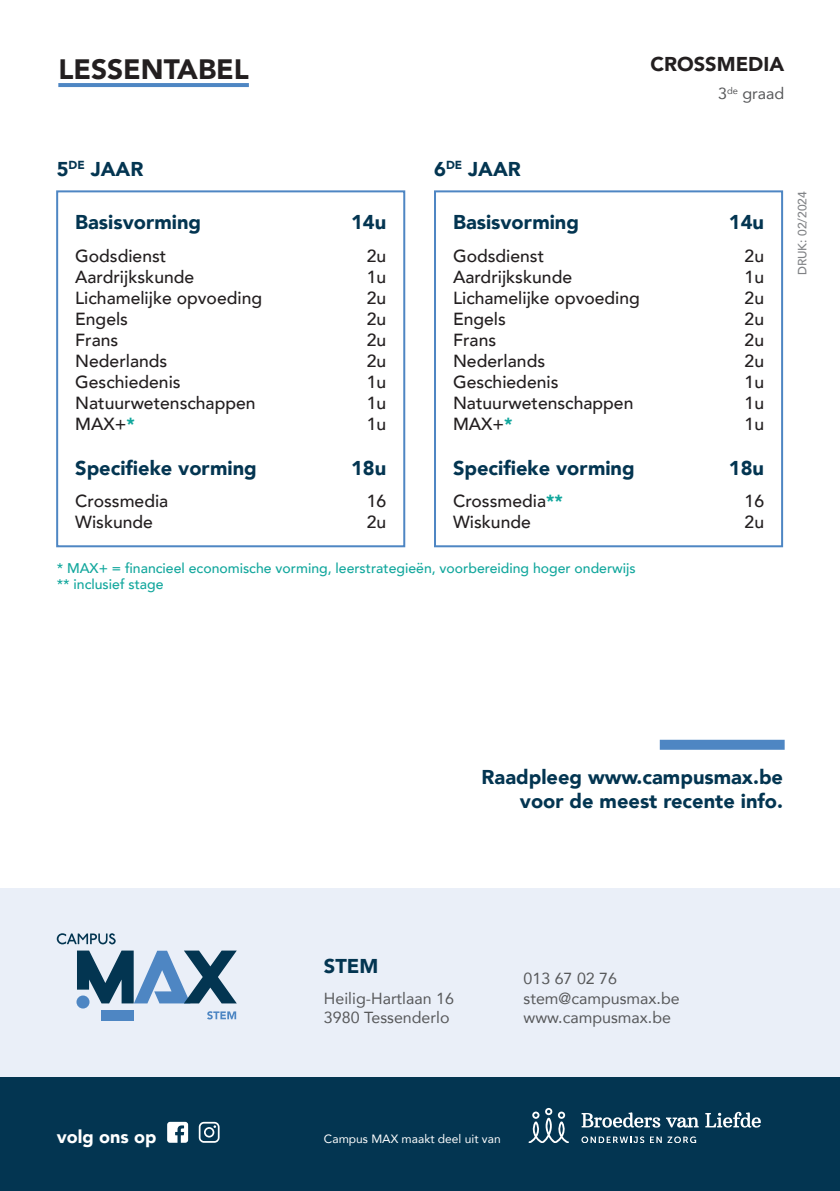
<style>
.page{position:relative;width:840px;height:1191px;background:#fff}
.page>*{position:absolute;margin:0;border:0;box-sizing:border-box;transform-origin:0 0}
.t1{font:900 28px "Avenir";color:#231f20}
.H3__of_titel_kaderstuk{font:900 20px/24px "Avenir";color:#033551;text-align:right}
.Broodtekst{font:900 20px "Avenir";color:#231f20}
.t2{font:900 18px "Avenir";color:#fff}
.Lestabel_vak_uur{font:500 17.6px "Avenir";color:#231f20}
.Broodtekst-2{font:16px/19.2px "Avenir";color:#57585a}
.Kleine_voetnoot{font:500 14px "Avenir";color:#12a79d}
.t3{font:12px "Avenir";color:#fff}
.t4{font:500 12px "Avenir";color:#808285}
.t5{font:900 11.6px "Avenir";color:#033551}
.s1{font-weight:900;color:#12a79d}
.s2{font-size:20px}
</style>
<div class="page">
<div style="left:0;top:887px;width:839px;height:190px;background:#eaeff8"></div>
<div style="left:0;top:1077px;width:839px;height:114px;background:#033551"></div>
<svg style="left:581px;top:1112px;width:117px;height:15px"></svg>
<svg style="left:705px;top:1111px;width:55px;height:16px"></svg>
<svg style="left:581px;top:1136px;width:80px;height:6px"></svg>
<svg style="left:667px;top:1136px;width:28px;height:6px"></svg>
<svg style="left:528px;top:1108px;width:40px;height:34px"></svg>
<svg style="left:167px;top:1121px;width:21px;height:21px"></svg>
<svg style="left:199px;top:1121px;width:20px;height:21px"></svg>
<hr style="left:58px;top:83px;width:191px;height:4px;background:#4e86c3">
<div style="left:659px;top:739px;width:125px;height:10px;background:#4e86c3"></div>
<div style="left:102px;top:1009px;width:32px;height:11px;background:#4e86c3"></div>
<div style="left:76px;top:995px;width:13px;height:13px;background:#4e86c3;border-radius:50%"></div>
<svg style="left:57px;top:933px;width:59px;height:11px"></svg>
<svg style="left:77px;top:950px;width:160px;height:53px"></svg>
<svg style="left:207px;top:1011px;width:29px;height:8px"></svg>
<div style="left:56px;top:190px;width:349px;height:357px;border:2px solid #4e86c3"></div>
<div style="left:434px;top:190px;width:348px;height:357px;border:2px solid #4e86c3"></div>
<h1 class="t1" style="left:58px;top:45px;width:192px">LESSENTABEL</h1>
<p class="Broodtekst" style="left:650px;top:47px;width:135px">CROSSMEDIA</p>
<p class="Broodtekst-2" style="left:717px;top:83px;width:68px">3<sup>de</sup> graad</p>
<h2 class="H3__of_titel_kaderstuk" style="left:57px;top:156px;width:88px">5<sup>DE</sup> JAAR</h2>
<h2 class="H3__of_titel_kaderstuk" style="left:468px;top:156px;width:54px">JAAR</h2>
<p class="H3__of_titel_kaderstuk" style="left:75px;top:210px;width:127px">Basisvorming</p>
<p class="H3__of_titel_kaderstuk" style="left:351px;top:210px;width:37px">14u</p>
<p class="Lestabel_vak_uur" style="left:75px;top:240px;width:93px">Godsdienst</p>
<p class="Lestabel_vak_uur" style="left:366px;top:240px;width:21px">2u</p>
<p class="Lestabel_vak_uur" style="left:75px;top:261px;width:120px">Aardrijkskunde</p>
<p class="Lestabel_vak_uur" style="left:366px;top:261px;width:21px">1u</p>
<p class="Lestabel_vak_uur" style="left:75px;top:282px;width:188px">Lichamelijke opvoeding</p>
<p class="Lestabel_vak_uur" style="left:366px;top:282px;width:21px">2u</p>
<p class="Lestabel_vak_uur" style="left:75px;top:303px;width:54px">Engels</p>
<p class="Lestabel_vak_uur" style="left:366px;top:303px;width:21px">2u</p>
<p class="Lestabel_vak_uur" style="left:75px;top:324px;width:45px">Frans</p>
<p class="Lestabel_vak_uur" style="left:366px;top:324px;width:21px">2u</p>
<p class="Lestabel_vak_uur" style="left:75px;top:345px;width:94px">Nederlands</p>
<p class="Lestabel_vak_uur" style="left:366px;top:345px;width:21px">2u</p>
<p class="Lestabel_vak_uur" style="left:75px;top:366px;width:107px">Geschiedenis</p>
<p class="Lestabel_vak_uur" style="left:366px;top:366px;width:21px">1u</p>
<p class="Lestabel_vak_uur" style="left:75px;top:387px;width:182px">Natuurwetenschappen</p>
<p class="Lestabel_vak_uur" style="left:366px;top:387px;width:21px">1u</p>
<p class="Lestabel_vak_uur" style="left:75px;top:408px;width:61px">MAX+<span class="s1">*</span></p>
<p class="Lestabel_vak_uur" style="left:366px;top:408px;width:21px">1u</p>
<p class="H3__of_titel_kaderstuk" style="left:75px;top:455px;width:183px">Specifieke vorming</p>
<p class="H3__of_titel_kaderstuk" style="left:351px;top:455px;width:37px">18u</p>
<p class="Lestabel_vak_uur" style="left:75px;top:486px;width:95px">Crossmedia</p>
<p class="Lestabel_vak_uur" style="left:366px;top:486px;width:21px">16</p>
<p class="Lestabel_vak_uur" style="left:75px;top:507px;width:79px">Wiskunde</p>
<p class="Lestabel_vak_uur" style="left:366px;top:507px;width:21px">2u</p>
<h2 class="t5" style="left:434px;top:155px;width:30px"><span class="s2">6</span>DE</h2>
<p class="H3__of_titel_kaderstuk" style="left:453px;top:210px;width:127px">Basisvorming</p>
<p class="H3__of_titel_kaderstuk" style="left:728px;top:210px;width:37px">14u</p>
<p class="Lestabel_vak_uur" style="left:453px;top:240px;width:93px">Godsdienst</p>
<p class="Lestabel_vak_uur" style="left:744px;top:240px;width:21px">2u</p>
<p class="Lestabel_vak_uur" style="left:453px;top:261px;width:120px">Aardrijkskunde</p>
<p class="Lestabel_vak_uur" style="left:744px;top:261px;width:21px">1u</p>
<p class="Lestabel_vak_uur" style="left:453px;top:282px;width:188px">Lichamelijke opvoeding</p>
<p class="Lestabel_vak_uur" style="left:744px;top:282px;width:21px">2u</p>
<p class="Lestabel_vak_uur" style="left:453px;top:303px;width:54px">Engels</p>
<p class="Lestabel_vak_uur" style="left:744px;top:303px;width:21px">2u</p>
<p class="Lestabel_vak_uur" style="left:453px;top:324px;width:45px">Frans</p>
<p class="Lestabel_vak_uur" style="left:744px;top:324px;width:21px">2u</p>
<p class="Lestabel_vak_uur" style="left:453px;top:345px;width:94px">Nederlands</p>
<p class="Lestabel_vak_uur" style="left:744px;top:345px;width:21px">2u</p>
<p class="Lestabel_vak_uur" style="left:453px;top:366px;width:107px">Geschiedenis</p>
<p class="Lestabel_vak_uur" style="left:744px;top:366px;width:21px">1u</p>
<p class="Lestabel_vak_uur" style="left:453px;top:387px;width:182px">Natuurwetenschappen</p>
<p class="Lestabel_vak_uur" style="left:744px;top:387px;width:21px">1u</p>
<p class="Lestabel_vak_uur" style="left:453px;top:408px;width:61px">MAX+<span class="s1">*</span></p>
<p class="Lestabel_vak_uur" style="left:744px;top:408px;width:21px">1u</p>
<p class="H3__of_titel_kaderstuk" style="left:453px;top:455px;width:183px">Specifieke vorming</p>
<p class="H3__of_titel_kaderstuk" style="left:728px;top:455px;width:37px">18u</p>
<p class="Lestabel_vak_uur" style="left:453px;top:486px;width:111px">Crossmedia<span class="s1">**</span></p>
<p class="Lestabel_vak_uur" style="left:744px;top:486px;width:21px">16</p>
<p class="Lestabel_vak_uur" style="left:453px;top:507px;width:79px">Wiskunde</p>
<p class="Lestabel_vak_uur" style="left:744px;top:507px;width:21px">2u</p>
<p class="Kleine_voetnoot" style="left:57px;top:555px;width:580px">* MAX+ = financieel economische vorming, leerstrategieën, voorbereiding hoger onderwijs</p>
<p class="Kleine_voetnoot" style="left:57px;top:572px;width:108px">** inclusief stage</p>
<p class="t4" style="left:791px;top:275px;width:85px;rotate:-90deg">DRUK: 02/2024</p>
<p class="H3__of_titel_kaderstuk" style="left:481px;top:765px;width:303px">Raadpleeg www.campusmax.be voor de meest recente info.</p>
<p class="H3__of_titel_kaderstuk" style="left:324px;top:953px;width:56px">STEM</p>
<p class="Broodtekst-2" style="left:324px;top:988px;width:131px">Heilig-Hartlaan 16<br>3980 Tessenderlo</p>
<p class="Broodtekst-2" style="left:523px;top:968px;width:157px">013 67 02 76 stem@campusmax.be www.campusmax.be</p>
<p class="t2" style="left:57px;top:1121px;width:101px">volg ons op</p>
<p class="t3" style="left:324px;top:1129px;width:178px">Campus MAX maakt deel uit van</p>
</div>
